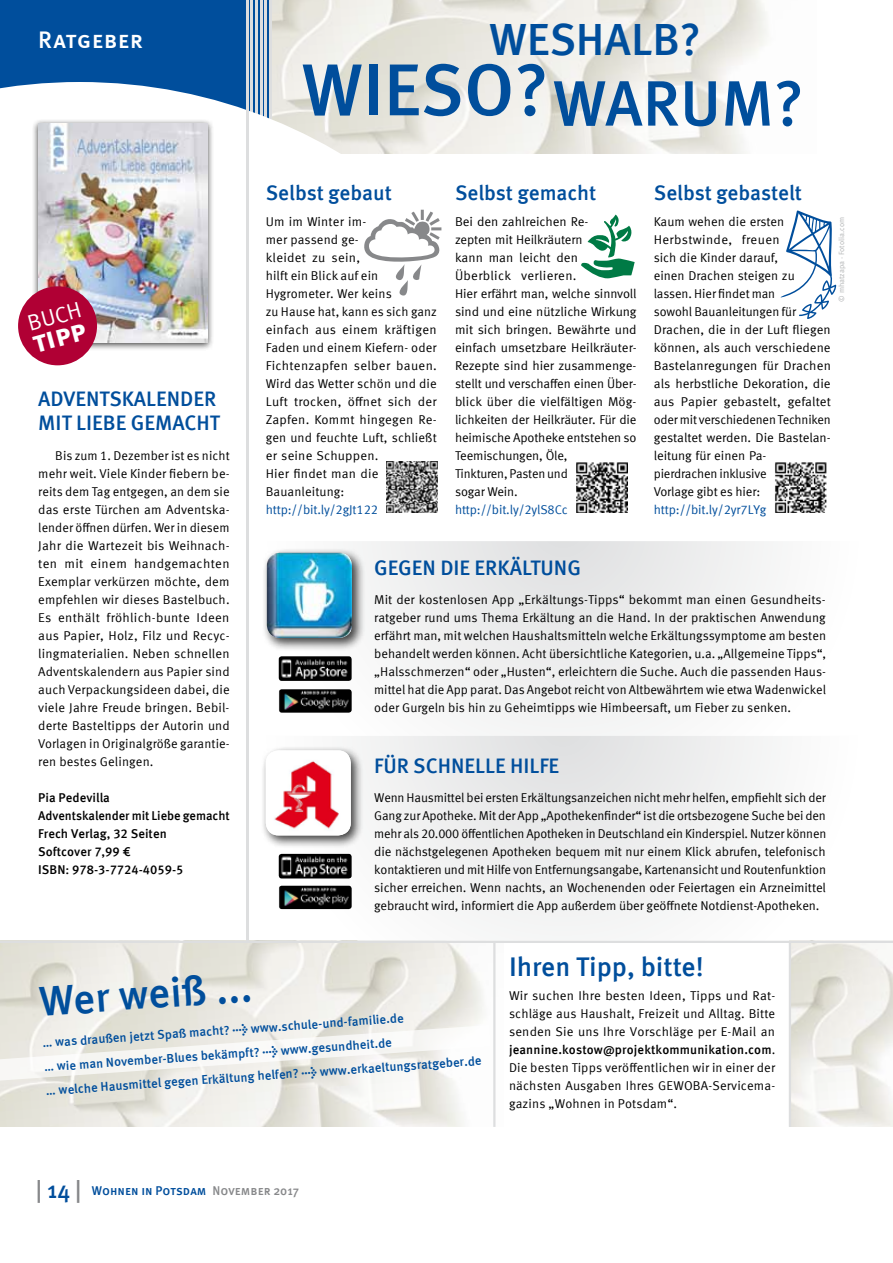
<style>
.page{position:relative;width:893px;height:1263px;background:#fff}
.page>*{position:absolute;margin:0;border:0;box-sizing:border-box;transform-origin:0 0}
.t1{font:500 73.35px "Meta Offc";color:#004e9c}
.t2{font:500 45.15px "Meta Offc";color:#004e9c}
.t3{font:500 42px "Meta Offc";color:#004e9c}
.t4{font:700 30px "Meta Sc Offc";color:#fff}
.t5{font:500 27px "Meta Offc";color:#004e9c}
.t6{font:500 24px "Meta Sc Offc";letter-spacing:.005em;color:#fff}
.t7{font:22.5px "Meta Plus Normal";color:#fff}
.t8{font:500 21px/24px "Meta Offc";color:#004e9c}
.t9{font:12.75px/18px "Meta Offc Norm";color:#000;text-align:justify}
.t10{font:500 12.75px/24px "Meta Offc";color:#004e9c}
.t11{font:500 12.75px/18px "Meta Offc";color:#000}
.t12{font:12.75px "Meta Offc Norm";letter-spacing:-.01em;color:#004e9c}
.t13{font:500 12.75px "Meta Sc Offc";color:#004e9c}
.t14{font:7.5px "Meta Offc Norm";color:#b1b3b4}
.s1{font-weight:700}
.s2{font-family:"Meta Offc Norm";font-weight:400}
.s3{font-size:24px;color:#87888a}
.s4{font-size:24px}
.s5{color:#87888a}
</style>
<div class="page">
<img style="left:272px;top:0;width:495px;height:154px">
<div style="left:0;top:0;width:270px;height:146px;background:#004e9c"></div>
<hr style="left:264px;top:0;width:3px;height:121px;background:#dddedf">
<hr style="left:269px;top:0;width:3px;height:121px;background:#dddedf">
<hr style="left:260px;top:0;width:2px;height:121px;background:#dddedf">
<hr style="left:255px;top:0;width:3px;height:121px;background:#dddedf">
<hr style="left:251px;top:0;width:2px;height:121px;background:#dddedf">
<svg style="left:0;top:82px;width:430px;height:128px"></svg>
<img style="left:0;top:943px;width:496px;height:184px">
<img style="left:791px;top:943px;width:102px;height:184px">
<svg style="left:278px;top:541px;width:491px;height:195px"></svg>
<svg style="left:266px;top:736px;width:593px;height:205px"></svg>
<hr style="left:246px;top:0;width:3px;height:941px;background:#dddedf">
<hr style="left:0;top:941px;width:893px;height:2px;background:#dddedf">
<img style="left:279px;top:854px;width:73px;height:24px">
<img style="left:279px;top:886px;width:73px;height:23px">
<img style="left:279px;top:656px;width:73px;height:25px">
<img style="left:279px;top:689px;width:73px;height:24px">
<div style="left:261px;top:746px;width:103px;height:103px;background:#000;opacity:.75"></div>
<img style="left:266px;top:750px;width:85px;height:85px">
<div style="left:32px;top:119px;width:182px;height:231px;background:#000;opacity:.75"></div>
<img style="left:38px;top:124px;width:170px;height:218px">
<div style="left:18px;top:286px;width:79px;height:79px;background:#b00034;border-radius:50%"></div>
<hr style="left:789px;top:942px;width:2px;height:185px;background:#dddedf">
<hr style="left:493px;top:941px;width:2px;height:186px;background:#dddedf">
<svg style="left:0;top:1025px;width:490px;height:56px"></svg>
<img style="left:387px;top:462px;width:51px;height:51px">
<img style="left:576px;top:462px;width:51px;height:51px">
<img style="left:775px;top:462px;width:51px;height:51px">
<svg style="left:780px;top:210px;width:56px;height:109px"></svg>
<svg style="left:581px;top:215px;width:54px;height:63px"></svg>
<svg style="left:364px;top:210px;width:77px;height:86px"></svg>
<div style="left:262px;top:548px;width:103px;height:103px;background:#000;opacity:.75"></div>
<img style="left:267px;top:553px;width:85px;height:85px">
<h3 class="t6" style="left:38px;top:26px;width:106px">Ratgeber</h3>
<h2 class="t2" style="left:490px;top:13px;width:213px">Weshalb?</h2>
<h1 class="t1" style="left:302px;top:47px;width:504px">Wieso? <sub>Warum?</sub></h1>
<h3 class="t7" style="left:25px;top:311px;width:56px;rotate:-15deg">Buch</h3>
<h3 class="t4" style="left:29px;top:325px;width:56px;rotate:-15deg">tipp</h3>
<h3 class="t8" style="left:38px;top:387px;width:66px">Adventskalender<br>mit Liebe</h3>
<h3 class="t8" style="left:131px;top:411px;width:15px">gema</h3>
<h3 class="t8" style="left:185px;top:411px;width:34px">cht</h3>
<p class="t9" style="left:38px;top:447px;width:193px;text-indent:17px">Bis zum 1. Dezember ist es nicht mehr weit. Viele Kinder fiebern be&shy;reits dem Tag entgegen, an dem sie das erste Türchen am Adventska&shy;lender öffnen dürfen. Wer in diesem Jahr die Wartezeit bis Weihnach&shy;ten mit einem handgemachten Exemplar verkürzen möchte, dem empfehlen wir dieses Bastelbuch.<br>Es enthält fröhlich-bunte Ideen aus Papier, Holz, Filz und Recyc&shy;lingmaterialien. Neben schnellen Adventskalendern aus Papier sind auch Verpackungsideen dabei, die viele Jahre Freude bringen. Bebil&shy;derte Basteltipps der Autorin und Vorlagen in Originalgröße garantie&shy;ren bestes Gelingen.</p>
<p class="t11" style="left:38px;top:789px;width:193px">Pia Pedevilla<br>Adventskalender mit Liebe gemacht<br>Frech Verlag, 32 Seiten<br>Softcover 7,99 €<br>ISBN: 978-3-7724-4059-5</p>
<h3 class="t8" style="left:266px;top:182px;width:128px">Selbst gebaut</h3>
<p class="t9" style="left:266px;top:213px;width:173px;text-align:left">Um im Winter im-<br>mer passend ge-<br>kleidet zu sein,<br>hilft ein Blick auf ein<br>Hygrometer. Wer keins<br>zu Hause hat, kann es sich ganz einfach aus einem kräftigen<br>Faden und einem Kiefern- oder<br>Fichtenzapfen selber bauen.<br>Wird das Wetter schön und die<br>Luft trocken, öffnet sich der<br>Zapfen. Kommt hingegen Re&shy;gen und feuchte Luft, schließt er seine Schuppen.<br>Hier findet man die<br>Bauanleitung:</p>
<p class="t12" style="left:266px;top:502px;width:114px">http://bit.ly/2gJt122</p>
<h3 class="t8" style="left:455px;top:182px;width:143px">Selbst gemacht</h3>
<p class="t9" style="left:455px;top:213px;width:183px;text-align:left">Bei den zahlreichen Re-<br>zepten mit Heilkräutern<br>kann man leicht den<br>Überblick verlieren.<br>Hier erfährt man, welche sinnvoll sind und eine nützliche Wirkung mit sich bringen. Bewährte und einfach umsetzbare Heilkräuter-<br>Rezepte sind hier zusammenge&shy;stellt und verschaffen einen Über&shy;blick über die vielfältigen Mög&shy;lichkeiten der Heilkräuter. Für die heimische Apotheke entstehen so<br>Teemischungen, Öle,<br>Tinkturen, Pasten und<br>sogar Wein.</p>
<p class="t12" style="left:455px;top:502px;width:114px">http://bit.ly/2ylS8Cc</p>
<h3 class="t8" style="left:654px;top:182px;width:150px">Selbst gebastelt</h3>
<p class="t9" style="left:654px;top:213px;width:179px;text-align:left">Kaum wehen die ersten<br>Herbstwinde, freuen<br>sich die Kinder darauf,<br>einen Drachen steigen zu lassen. Hier findet man<br>sowohl Bauanleitungen für<br>Drachen, die in der Luft fliegen können, als auch verschiedene<br>Bastelanregungen für Drachen als herbstliche Dekoration, die aus Papier gebastelt, gefaltet oder mit verschiedenen Techniken gestaltet werden. Die Bastelan&shy;leitung für einen Pa&shy;pierdrachen inklusive<br>Vorlage gibt es hier:</p>
<p class="t12" style="left:654px;top:502px;width:114px">http://bit.ly/2yr7LYg</p>
<p class="t14" style="left:837px;top:302px;width:86px;rotate:-90deg">© mhatzapa - Fotolia.com</p>
<h3 class="t8" style="left:374px;top:557px;width:26px">Gegen</h3>
<h3 class="t8" style="left:440px;top:557px;width:127px">die Erkältung</h3>
<p class="t9" style="left:374px;top:591px;width:454px">Mit der kostenlosen App „Erkältungs-Tipps“ bekommt man einen Gesundheits&shy;ratgeber rund ums Thema Erkältung an die Hand. In der praktischen Anwendung erfährt man, mit welchen Haushaltsmitteln welche Erkältungssymptome am besten behandelt werden können. Acht übersichtliche Kategorien, u.a. „Allgemeine Tipps“, „Halsschmerzen“ oder „Husten“, erleichtern die Suche. Auch die passenden Haus&shy;mittel hat die App parat. Das Angebot reicht von Altbewährtem wie etwa Wadenwickel oder Gurgeln bis hin zu Geheimtipps wie Himbeersaft, um Fieber zu senken.</p>
<h3 class="t8" style="left:374px;top:755px;width:89px">Für schnelle</h3>
<h3 class="t8" style="left:510px;top:755px;width:30px">Hilfe</h3>
<p class="t9" style="left:374px;top:789px;width:454px">Wenn Hausmittel bei ersten Erkältungsanzeichen nicht mehr helfen, empfiehlt sich der Gang zur Apotheke. Mit der App „Apothekenfinder“ ist die ortsbezogene Suche bei den mehr als 20.000 öffentlichen Apotheken in Deutschland ein Kinderspiel. Nutzer können die nächstgelegenen Apotheken bequem mit nur einem Klick abrufen, telefonisch kontaktieren und mit Hilfe von Entfernungsangabe, Kartenansicht und Routenfunktion sicher erreichen. Wenn nachts, an Wochenenden oder Feiertagen ein Arzneimittel gebraucht wird, informiert die App außerdem über geöffnete Notdienst-Apotheken.</p>
<h3 class="t3" style="left:38px;top:977px;width:215px;rotate:-4deg">Wer weiß ...</h3>
<p class="t10" style="left:42px;top:1031px;width:438px;rotate:-4deg">… was draußen jetzt Spaß macht? <span class="s1">→</span> www.schule-und-familie.de<br>… wie man November-Blues bekämpft? <span class="s1">→</span> www.gesundheit.de<br>… welche Hausmittel gegen Erkältung helfen? <span class="s1">→</span> www.erkaeltungsratgeber.de</p>
<h3 class="t5" style="left:509px;top:951px;width:196px">I hren Tipp, bitte!</h3>
<p class="t9" style="left:509px;top:987px;width:268px">Wir suchen Ihre besten Ideen, Tipps und Rat&shy;schläge aus Haushalt, Freizeit und Alltag. Bitte senden Sie uns Ihre Vorschläge per E-Mail an</p>
<p class="t11" style="left:509px;top:1041px;width:268px">jeannine.kostow@projektkommunikation.com<span class="s2">.</span></p>
<p class="t9" style="left:509px;top:1059px;width:268px">Die besten Tipps veröffentlichen wir in einer der nächsten Ausgaben Ihres GEWOBA-Servicema&shy;gazins „Wohnen in Potsdam“.</p>
<p class="t13" style="left:36px;top:1183px;width:265px"><span class="s3">|</span> <span class="s4">14</span> <span class="s3">|</span> Wohnen in Potsdam <span class="s5">November 2017</span></p>
</div>
